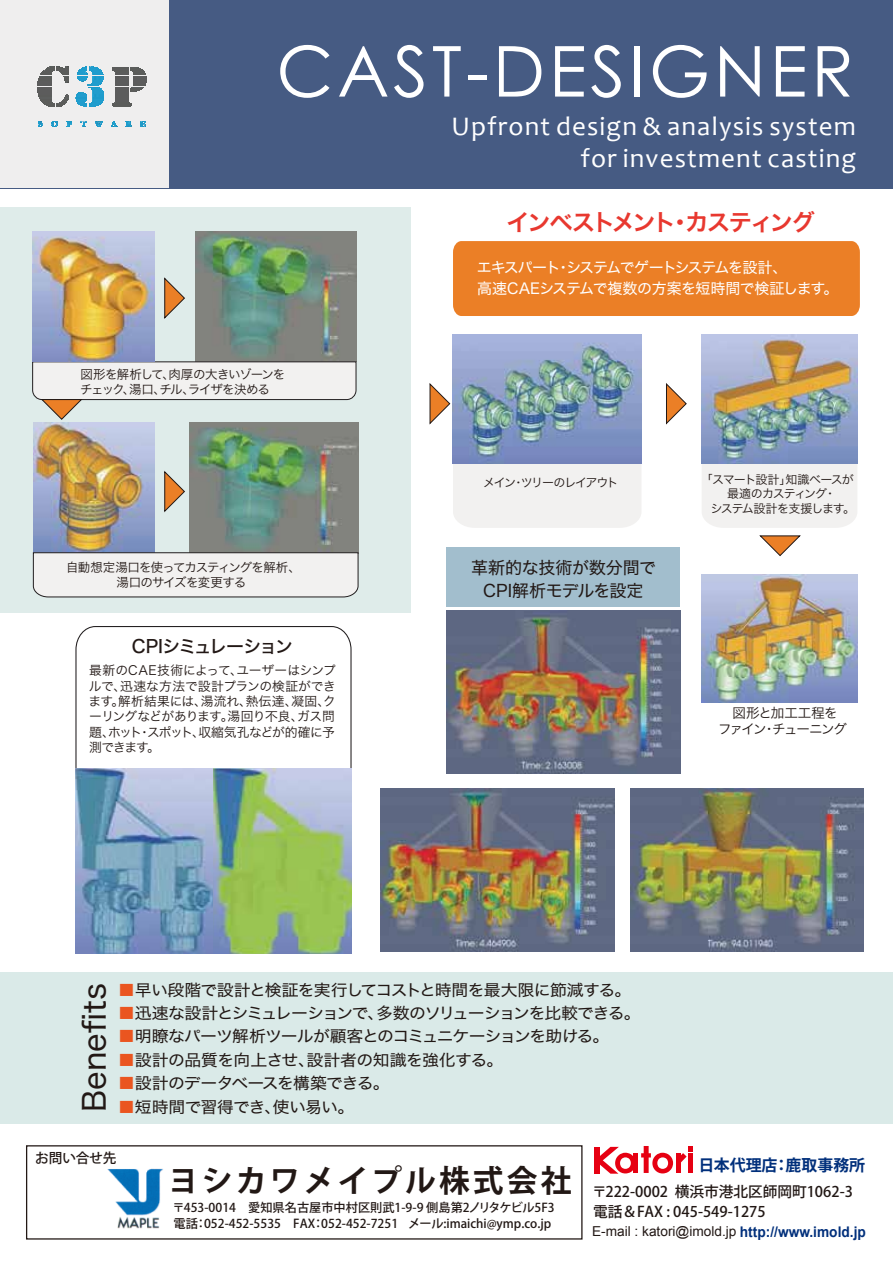
<style>
.page{position:relative;width:893px;height:1263px;background:#fff}
.page>*{position:absolute;margin:0;border:0;box-sizing:border-box;transform-origin:0 0}
.t1{font:70.2px "Century Gothic";letter-spacing:.055em;color:#fff}
.t2{font:30.9px "Hira Kaku Std W4";color:#221815}
.t3{font:700 30.75px "Koz Go Pro";letter-spacing:.1em;color:#221815}
.t4{font:27px/33px "Candara";letter-spacing:.045em;color:#fff;text-align:right}
.t5{font:23.4px "Hira Kaku Std W6";letter-spacing:-.1em;color:#e8382f}
.t6{font:18px "Hira Kaku Std W5";letter-spacing:-.08em;color:#221815}
.t7{font:16.95px/23.4px "Hira Kaku Std W4";letter-spacing:-.005em;color:#221815;text-align:center}
.t8{font:15.9px "Hira Kaku Std W4";letter-spacing:-.05em;color:#221815;scale:1.06 1}
.t9{font:15.9px "Hira Kaku Std W4";letter-spacing:-.085em;color:#221815;scale:1.06 1}
.t10{font:15.9px "Hira Kaku Std W4";letter-spacing:-.03em;color:#221815;scale:1.06 1}
.t11{font:700 15.9px "Koz Go Pro";color:#002f7b}
.t12{font:15px/21.3px "Hira Kaku Std W4";letter-spacing:-.055em;color:#fff}
.t13{font:500 14.7px/19.6px "Koz Go Pro";color:#221815}
.t14{font:13.65px "Arial";color:#221815}
.t15{font:500 13.65px "Koz Go Pro";letter-spacing:-.01em;color:#221815}
.t16{font:13.5px/16.2px "Hira Kaku Std W3";letter-spacing:-.085em;color:#221815}
.t17{font:12.75px/15.3px "Hira Kaku Std W3";letter-spacing:-.045em;color:#221815;text-align:justify}
.t18{font:12.45px/15px "Hira Kaku Std W3";letter-spacing:-.06em;color:#221815}
.t19{font:500 12.15px/15.9px "Koz Go Pro";color:#221815}
.t20{font:12px "Hira Kaku Std W3";letter-spacing:-.09em;color:#221815}
.t21{font:12px "Hira Kaku Std W3";letter-spacing:-.11em;color:#221815}
.s1{color:#ea5520}
.s2{font-weight:700;font-size:14.7px;color:#002f7b}
</style>
<div class="page">
<div style="left:0;top:972px;width:893px;height:152px;background:#daeae8"></div>
<div style="left:0;top:207px;width:411px;height:406px;background:#dfecea"></div>
<img style="left:446px;top:610px;width:234px;height:164px">
<img style="left:381px;top:789px;width:233px;height:163px">
<img style="left:630px;top:789px;width:234px;height:163px">
<img style="left:195px;top:231px;width:161px;height:131px">
<img style="left:189px;top:423px;width:170px;height:130px">
<img style="left:33px;top:423px;width:122px;height:129px">
<svg style="left:33px;top:552px;width:325px;height:45px;background:#e9e8e7"></svg>
<svg style="left:32px;top:362px;width:324px;height:58px"></svg>
<svg style="left:75px;top:626px;width:277px;height:328px"></svg>
<div style="left:453px;top:464px;width:188px;height:64px;background:#f2f1f0"></div>
<div style="left:702px;top:464px;width:155px;height:64px;background:#f2f1f0"></div>
<div style="left:453px;top:241px;width:407px;height:75px;background:#eb7f26"></div>
<div style="left:446px;top:548px;width:234px;height:59px;background:#a2becd"></div>
<img style="left:33px;top:231px;width:121px;height:131px">
<svg style="left:164px;top:471px;width:21px;height:41px"></svg>
<svg style="left:164px;top:277px;width:21px;height:41px"></svg>
<svg style="left:429px;top:383px;width:21px;height:41px"></svg>
<svg style="left:666px;top:383px;width:21px;height:41px"></svg>
<svg style="left:760px;top:535px;width:41px;height:21px"></svg>
<img style="left:453px;top:334px;width:189px;height:129px">
<img style="left:702px;top:334px;width:155px;height:129px">
<img style="left:702px;top:574px;width:155px;height:129px">
<div style="left:0;top:0;width:893px;height:188px;background:#465b83"></div>
<div style="left:0;top:0;width:169px;height:188px;background:#efeeee"></div>
<svg style="left:111px;top:121px;width:6px;height:6px"></svg>
<svg style="left:39px;top:121px;width:4px;height:6px"></svg>
<svg style="left:52px;top:121px;width:6px;height:6px"></svg>
<svg style="left:67px;top:121px;width:5px;height:6px"></svg>
<svg style="left:81px;top:121px;width:6px;height:6px"></svg>
<svg style="left:95px;top:121px;width:8px;height:6px"></svg>
<svg style="left:126px;top:121px;width:5px;height:6px"></svg>
<svg style="left:140px;top:121px;width:6px;height:6px"></svg>
<svg style="left:113px;top:67px;width:33px;height:40px"></svg>
<svg style="left:38px;top:67px;width:31px;height:40px"></svg>
<svg style="left:76px;top:67px;width:28px;height:40px"></svg>
<img style="left:107px;top:1168px;width:56px;height:60px">
<div style="left:26px;top:1145px;width:556px;height:95px;border:1px solid #221815"></div>
<svg style="left:595px;top:1146px;width:98px;height:28px"></svg>
<img style="left:75px;top:768px;width:277px;height:185px">
<h1 class="t1" style="left:276px;top:28px;width:579px">CAST-DESIGNER</h1>
<h3 class="t4" style="left:452px;top:109px;width:406px">Upfront design &amp; analysis system for investment casting</h3>
<p class="t18" style="left:80px;top:366px;width:207px">図形を解析して、肉厚の大きいゾーンをチェック、湯口、チル、ライザを決める</p>
<p class="t18" style="left:66px;top:560px;width:236px">自動想定湯口を使ってカスティングを解析、　　　　湯口のサイズを変更する</p>
<h3 class="t6" style="left:132px;top:633px;width:163px">CPIシミュレーション</h3>
<p class="t17" style="left:89px;top:663px;width:249px">最新のCAE技術によって、ユーザーはシンプルで、迅速な方法で設計プランの検証ができます。解析結果には、湯流れ、熱伝達、凝固、クーリングなどがあります。湯回り不良、ガス問題、ホット・スポット、収縮気孔などが的確に予測できます。</p>
<h3 class="t5" style="left:506px;top:204px;width:310px">インベストメント・カスティング</h3>
<p class="t12" style="left:477px;top:256px;width:363px">エキスパート・システムでゲートシステムを設計、<br>高速CAEシステムで複数の方案を短時間で検証します。</p>
<p class="t21" style="left:483px;top:473px;width:137px">メイン・ツリーのレイアウト</p>
<p class="t20" style="left:701px;top:470px;width:155px">「スマート設計」知識ベースが</p>
<p class="t20" style="left:727px;top:485px;width:110px">最適のカスティング・</p>
<p class="t20" style="left:710px;top:499px;width:146px">システム設計を支援します。</p>
<h3 class="t7" style="left:471px;top:556px;width:187px">革新的な技術が数分間で<br>CPI解析モデルを設定</h3>
<p class="t16" style="left:718px;top:705px;width:130px">　図形と加工工程をファイン・チューニング</p>
<h2 class="t2" style="left:71px;top:1112px;width:130px;rotate:-90deg">Benefits</h2>
<p class="t8" style="left:118px;top:978px;width:485px"><span class="s1">■</span>早い段階で設計と検証を実行してコストと時間を最大限に節減する。</p>
<p class="t9" style="left:118px;top:1001px;width:494px"><span class="s1">■</span>迅速な設計とシミュレーションで、多数のソリューションを比較できる。</p>
<p class="t8" style="left:118px;top:1024px;width:465px"><span class="s1">■</span>明瞭なパーツ解析ツールが顧客とのコミュニケーションを助ける。</p>
<p class="t10" style="left:118px;top:1048px;width:365px"><span class="s1">■</span>設計の品質を向上させ、設計者の知識を強化する。</p>
<p class="t8" style="left:118px;top:1071px;width:257px"><span class="s1">■</span>設計のデータベースを構築できる。</p>
<p class="t8" style="left:118px;top:1094px;width:224px"><span class="s1">■</span>短時間で習得でき、使い易い。</p>
<p class="t15" style="left:35px;top:1149px;width:83px">お問い合せ先</p>
<h3 class="t3" style="left:168px;top:1161px;width:405px">ヨシカワメイプル株式会社</h3>
<p class="t19" style="left:173px;top:1201px;width:383px">〒453-0014　愛知県名古屋市中村区則武1-9-9 側島第2ノリタケビル5F3電話：052-452-5535　FAX：052-452-7251 メール:imaichi@ymp.co.jp</p>
<p class="t11" style="left:698px;top:1155px;width:168px">日本代理店：鹿取事務所</p>
<p class="t13" style="left:592px;top:1183px;width:262px">〒222-0002 横浜市港北区師岡町1062-3電話＆FAX : 045-549-1275</p>
<p class="t14" style="left:592px;top:1222px;width:275px">E-mail : katori@imold.jp <span class="s2">http://www.imold.jp</span></p>
</div>
